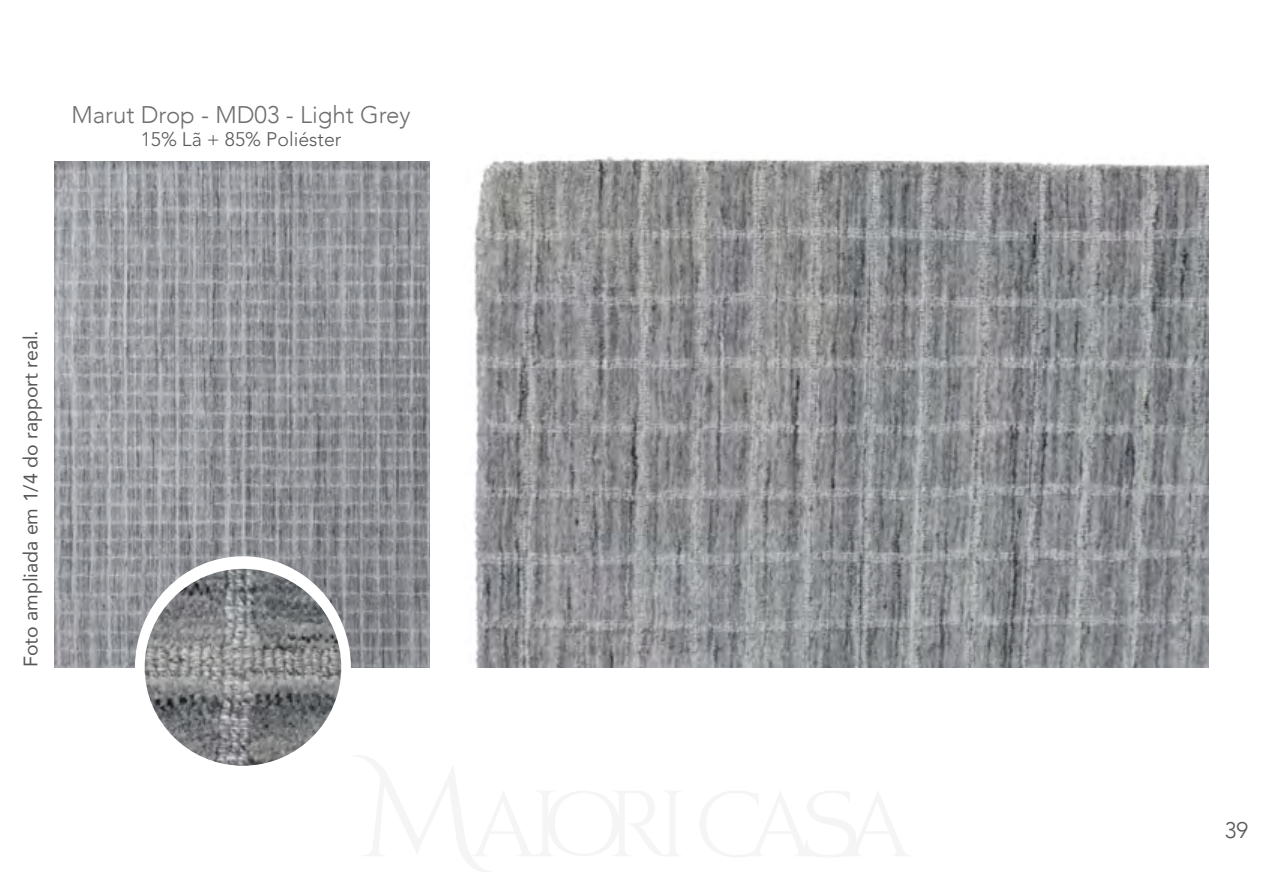
<style>
.page{position:relative;width:1263px;height:893px;background:#fff}
.page>*{position:absolute;margin:0;border:0;box-sizing:border-box;transform-origin:0 0}
.t1{font:300 24px "Avenir";color:#706f6f}
.t2{font:300 22.5px "Avenir";color:#575756}
.t3{font:19.5px "Avenir";color:#575756}
.t4{font:300 19.5px "Avenir LT Std";color:#575756}
</style>
<div class="page">
<img style="left:54px;top:161px;width:375px;height:506px">
<div style="left:135px;top:556px;width:216px;height:222px;background:#fff;border-radius:50%"></div>
<img style="left:145px;top:569px;width:196px;height:197px;border-radius:98px">
<img style="left:473px;top:156px;width:736px;height:511px">
<p class="t1" style="left:71px;top:100px;width:341px">Marut Drop - MD03 - Light Grey</p>
<p class="t4" style="left:141px;top:128px;width:202px">15% Lã + 85% Poliéster</p>
<p class="t3" style="left:15px;top:667px;width:339px;rotate:-90deg">Foto ampliada em 1/4 do rapport real.</p>
<p class="t2" style="left:1225px;top:817px;width:25px">39</p>
</div>
